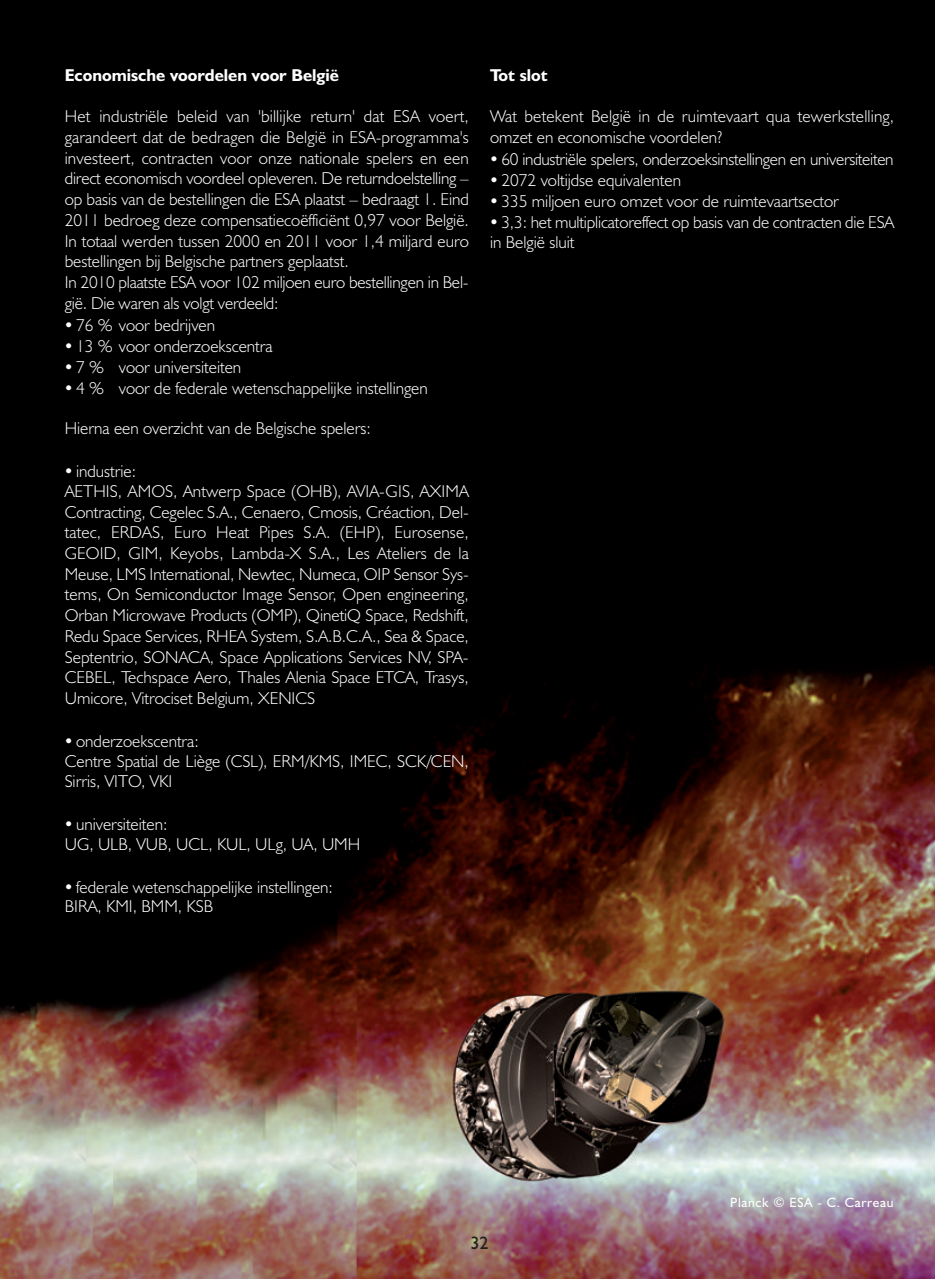
<style>
.page{position:relative;width:935px;height:1279px;background:#fff}
.page>*{position:absolute;margin:0;border:0;box-sizing:border-box;transform-origin:0 0}
.t1{font:18px "Humanist 521 BT";color:#231f20}
.t2{font:300 17.25px/20.5px "Humanist 521 BT";color:#fff}
.t3{font:700 17.25px "Humanist 521 BT";color:#fff}
.t4{font:13.5px "Humanist 521 BT";letter-spacing:.05em;color:#fff}
</style>
<div class="page">
<img style="left:0;top:0;width:935px;height:1278px">
<svg style="left:66px;top:322px;width:5px;height:5px"></svg>
<svg style="left:66px;top:343px;width:5px;height:5px"></svg>
<svg style="left:66px;top:364px;width:5px;height:5px"></svg>
<svg style="left:66px;top:385px;width:5px;height:5px"></svg>
<svg style="left:66px;top:468px;width:5px;height:5px"></svg>
<svg style="left:66px;top:738px;width:5px;height:5px"></svg>
<svg style="left:66px;top:821px;width:5px;height:5px"></svg>
<svg style="left:66px;top:884px;width:5px;height:5px"></svg>
<svg style="left:491px;top:156px;width:5px;height:5px"></svg>
<svg style="left:491px;top:177px;width:5px;height:5px"></svg>
<svg style="left:491px;top:199px;width:5px;height:5px"></svg>
<svg style="left:491px;top:220px;width:5px;height:5px"></svg>
<p class="t3" style="left:65px;top:69px;width:276px">Economische voordelen voor België</p>
<p class="t2" style="left:65px;top:108px;width:405px">Het industriële beleid van 'billijke return' dat ESA voert,</p>
<p class="t2" style="left:65px;top:129px;width:405px">garandeert dat de bedragen die België in ESA-programma's</p>
<p class="t2" style="left:65px;top:149px;width:405px">investeert, contracten voor onze nationale spelers en een</p>
<p class="t2" style="left:65px;top:170px;width:405px">direct economisch voordeel opleveren. De returndoelstelling –</p>
<p class="t2" style="left:65px;top:191px;width:405px">op basis van de bestellingen die ESA plaatst – bedraagt 1. Eind</p>
<p class="t2" style="left:65px;top:211px;width:405px">2011 bedroeg deze compensatiecoëfficiënt 0,97 voor België.</p>
<p class="t2" style="left:65px;top:232px;width:405px">In totaal werden tussen 2000 en 2011 voor 1,4 miljard euro</p>
<p class="t2" style="left:65px;top:253px;width:285px">bestellingen bij Belgische partners geplaatst.</p>
<p class="t2" style="left:65px;top:274px;width:405px">In 2010 plaatste ESA voor 102 miljoen euro bestellingen in Bel-</p>
<p class="t2" style="left:65px;top:294px;width:215px">gië. Die waren als volgt verdeeld:</p>
<p class="t2" style="left:76px;top:317px;width:141px">76 % voor bedrijven</p>
<p class="t2" style="left:76px;top:338px;width:198px">13 % voor onderzoekscentra</p>
<p class="t2" style="left:76px;top:359px;width:167px">7 % voor universiteiten</p>
<p class="t2" style="left:76px;top:380px;width:353px">4 % voor de federale wetenschappelijke instellingen</p>
<p class="t2" style="left:65px;top:420px;width:307px">Hierna een overzicht van de Belgische spelers:</p>
<p class="t2" style="left:65px;top:463px;width:405px;text-indent:11px">industrie:<br>AETHIS, AMOS, Antwerp Space (OHB), AVIA-GIS, AXIMA Contracting, Cegelec S.A., Cenaero, Cmosis, Créaction, Del&shy;tatec, ERDAS, Euro Heat Pipes S.A. (EHP), Eurosense, GEOID, GIM, Keyobs, Lambda-X S.A., Les Ateliers de la Meuse, LMS International, Newtec, Numeca, OIP Sensor Sys&shy;tems, On Semiconductor Image Sensor, Open engineering, Orban Microwave Products (OMP), QinetiQ Space, Redshift, Redu Space Services, RHEA System, S.A.B.C.A., Sea &amp; Space, Septentrio, SONACA, Space Applications Services NV, SPA-CEBEL, Techspace Aero, Thales Alenia Space ETCA, Trasys, Umicore, Vitrociset Belgium, XENICS</p>
<p class="t2" style="left:65px;top:733px;width:405px;line-height:20.1px;text-indent:11px">onderzoekscentra:<br>Centre Spatial de Liège (CSL), ERM/KMS, IMEC, SCK/CEN,<br>Sirris, VITO, VKI</p>
<p class="t2" style="left:65px;top:816px;width:297px;line-height:19.5px;text-indent:11px">universiteiten:<br>UG, ULB, VUB, UCL, KUL, ULg, UA, UMH</p>
<p class="t2" style="left:65px;top:879px;width:270px;line-height:19.5px;text-indent:11px">federale wetenschappelijke instellingen:<br>BIRA, KMI, BMM, KSB</p>
<p class="t3" style="left:490px;top:69px;width:59px">Tot slot</p>
<p class="t2" style="left:490px;top:108px;width:405px">Wat betekent België in de ruimtevaart qua tewerkstelling, omzet en economische voordelen?</p>
<p class="t2" style="left:501px;top:151px;width:393px">60 industriële spelers, onderzoeksinstellingen en universiteiten</p>
<p class="t2" style="left:501px;top:172px;width:181px">2072 voltijdse equivalenten</p>
<p class="t2" style="left:501px;top:193px;width:339px">335 miljoen euro omzet voor de ruimtevaartsector</p>
<p class="t2" style="left:501px;top:214px;width:394px">3,3: het multiplicatoreffect op basis van de contracten die ESA</p>
<p class="t2" style="left:490px;top:234px;width:86px">in België sluit</p>
<p class="t4" style="left:730px;top:1198px;width:165px">Planck © ESA - C. Carreau</p>
<p class="t1" style="left:470px;top:1236px;width:20px">32</p>
</div>
